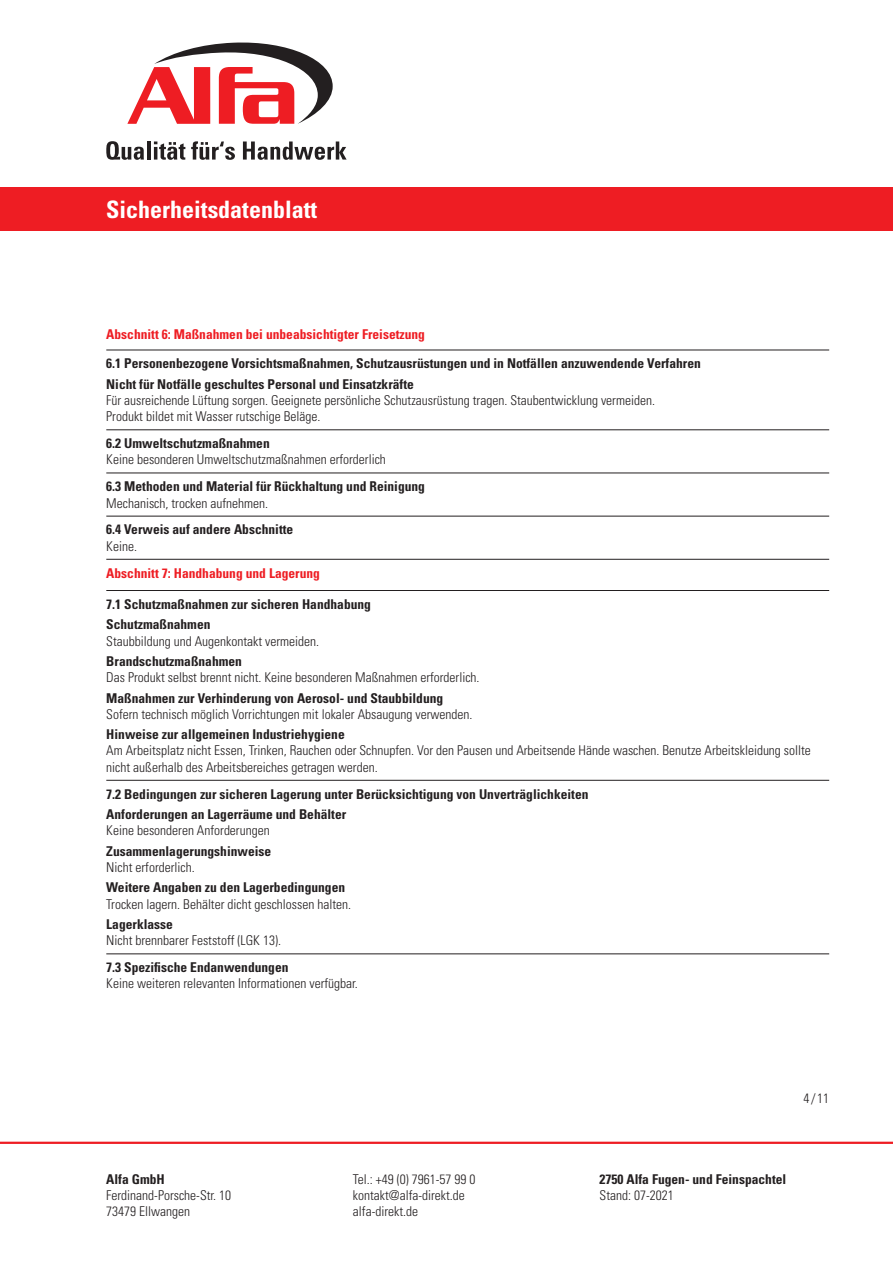
<style>
.page{position:relative;width:893px;height:1263px;background:#fff}
.page>*{position:absolute;margin:0;border:0;box-sizing:border-box;transform-origin:0 0}
.t1{font:700 condensed 24px "Univers LT Std";color:#fff}
.h3_gliederungspunkt{font:300 condensed 13.5px/16.2px "Univers LT Std";color:#231f20}
.h3_gliederungspunkt-2{font:700 condensed 13.5px/16.2px "Univers LT Std";color:#231f20}
.h2_abschnitt_1_2_3{font:700 condensed 13.5px "Univers LT Std";color:#ee1d23}
.s1{font-weight:700}
.s2{font-weight:300}
</style>
<div class="page">
<hr style="left:0;top:1142px;width:893px;height:2px;background:#ee1d23">
<div style="left:0;top:187px;width:893px;height:44px;background:#ee1d23"></div>
<svg style="left:106px;top:141px;width:38px;height:19px"></svg>
<hr style="left:147px;top:141px;width:3px;height:19px;background:#231f20">
<svg style="left:154px;top:141px;width:31px;height:19px"></svg>
<svg style="left:191px;top:141px;width:44px;height:19px"></svg>
<svg style="left:243px;top:141px;width:104px;height:19px"></svg>
<svg style="left:127px;top:42px;width:206px;height:82px"></svg>
<hr style="left:106px;top:350px;width:723px;height:1px;background:#231f20">
<hr style="left:106px;top:429px;width:723px;height:1px;background:#231f20">
<hr style="left:106px;top:473px;width:723px;height:1px;background:#231f20">
<hr style="left:106px;top:516px;width:723px;height:1px;background:#231f20">
<hr style="left:106px;top:559px;width:723px;height:1px;background:#231f20">
<hr style="left:106px;top:590px;width:723px;height:1px;background:#231f20">
<hr style="left:106px;top:780px;width:723px;height:1px;background:#231f20">
<hr style="left:106px;top:953px;width:723px;height:1px;background:#231f20">
<h1 class="t1" style="left:106px;top:195px;width:212px">Sicherheitsdatenblatt</h1>
<p class="h2_abschnitt_1_2_3" style="left:106px;top:325px;width:320px">Abschnitt 6: Maßnahmen bei unbeabsichtigter Freisetzung</p>
<p class="h3_gliederungspunkt-2" style="left:106px;top:355px;width:596px">6.1 Personenbezogene Vorsichtsmaßnahmen, Schutzausrüstungen und in Notfällen anzuwendende Verfahren</p>
<p class="h3_gliederungspunkt" style="left:106px;top:376px;width:550px"><span class="s1">Nicht für Notfälle geschultes Personal und Einsatzkräfte<br></span>Für ausreichende Lüftung sorgen. Geeignete persönliche Schutzausrüstung tragen. Staubentwicklung vermeiden.<br>Produkt bildet mit Wasser rutschige Beläge.</p>
<p class="h3_gliederungspunkt" style="left:106px;top:435px;width:281px"><span class="s1">6.2 Umweltschutzmaßnahmen<br></span>Keine besonderen Umweltschutzmaßnahmen erforderlich</p>
<p class="h3_gliederungspunkt-2" style="left:106px;top:478px;width:320px">6.3 Methoden und Material für Rückhaltung und Reinigung<br><span class="s2">Mechanisch, trocken aufnehmen.</span></p>
<p class="h3_gliederungspunkt-2" style="left:106px;top:521px;width:188px">6.4 Verweis auf andere Abschnitte<br><span class="s2">Keine.</span></p>
<p class="h2_abschnitt_1_2_3" style="left:106px;top:564px;width:215px">Abschnitt 7: Handhabung und Lagerung</p>
<p class="h3_gliederungspunkt-2" style="left:106px;top:596px;width:266px">7.1 Schutzmaßnahmen zur sicheren Handhabung</p>
<p class="h3_gliederungspunkt" style="left:106px;top:616px;width:214px"><span class="s1">Schutzmaßnahmen<br></span>Staubbildung und Augenkontakt vermeiden.</p>
<p class="h3_gliederungspunkt" style="left:106px;top:653px;width:375px"><span class="s1">Brandschutzmaßnahmen<br></span>Das Produkt selbst brennt nicht. Keine besonderen Maßnahmen erforderlich.</p>
<p class="h3_gliederungspunkt" style="left:106px;top:690px;width:368px"><span class="s1">Maßnahmen zur Verhinderung von Aerosol- und Staubbildung<br></span>Sofern technisch möglich Vorrichtungen mit lokaler Absaugung verwenden.</p>
<p class="h3_gliederungspunkt" style="left:106px;top:726px;width:706px"><span class="s1">Hinweise zur allgemeinen Industriehygiene<br></span>Am Arbeitsplatz nicht Essen, Trinken, Rauchen oder Schnupfen. Vor den Pausen und Arbeitsende Hände waschen. Benutze Arbeitskleidung sollte nicht außerhalb des Arbeitsbereiches getragen werden.</p>
<p class="h3_gliederungspunkt-2" style="left:106px;top:786px;width:484px">7.2 Bedingungen zur sicheren Lagerung unter Berücksichtigung von Unverträglichkeiten</p>
<p class="h3_gliederungspunkt-2" style="left:106px;top:806px;width:241px">Anforderungen an Lagerräume und Behälter<br><span class="s2">Keine besonderen Anforderungen</span></p>
<p class="h3_gliederungspunkt-2" style="left:106px;top:843px;width:166px">Zusammenlagerungshinweise<br><span class="s2">Nicht erforderlich.</span></p>
<p class="h3_gliederungspunkt" style="left:106px;top:879px;width:246px"><span class="s1">Weitere Angaben zu den Lagerbedingungen<br></span>Trocken lagern. Behälter dicht geschlossen halten.</p>
<p class="h3_gliederungspunkt" style="left:106px;top:916px;width:176px"><span class="s1">Lagerklasse<br></span>Nicht brennbarer Feststoff (LGK 13).</p>
<p class="h3_gliederungspunkt" style="left:106px;top:959px;width:253px"><span class="s1">7.3 Spezifische Endanwendungen<br></span>Keine weiteren relevanten Informationen verfügbar.</p>
<p class="h3_gliederungspunkt-2" style="left:106px;top:1171px;width:60px">Alfa GmbH</p>
<p class="h3_gliederungspunkt" style="left:106px;top:1187px;width:126px">Ferdinand-Porsche-Str. 10<br>73479 Ellwangen</p>
<p class="h3_gliederungspunkt" style="left:803px;top:1090px;width:27px">4/11</p>
<p class="h3_gliederungspunkt" style="left:353px;top:1171px;width:124px">Tel.: +49 (0) 7961-57 99 0 kontakt@alfa-direkt.de alfa-direkt.de</p>
<p class="h3_gliederungspunkt-2" style="left:600px;top:1171px;width:188px">2750 Alfa Fugen- und Feinspachtel</p>
<p class="h3_gliederungspunkt" style="left:600px;top:1187px;width:76px">Stand: 07-2021</p>
</div>
